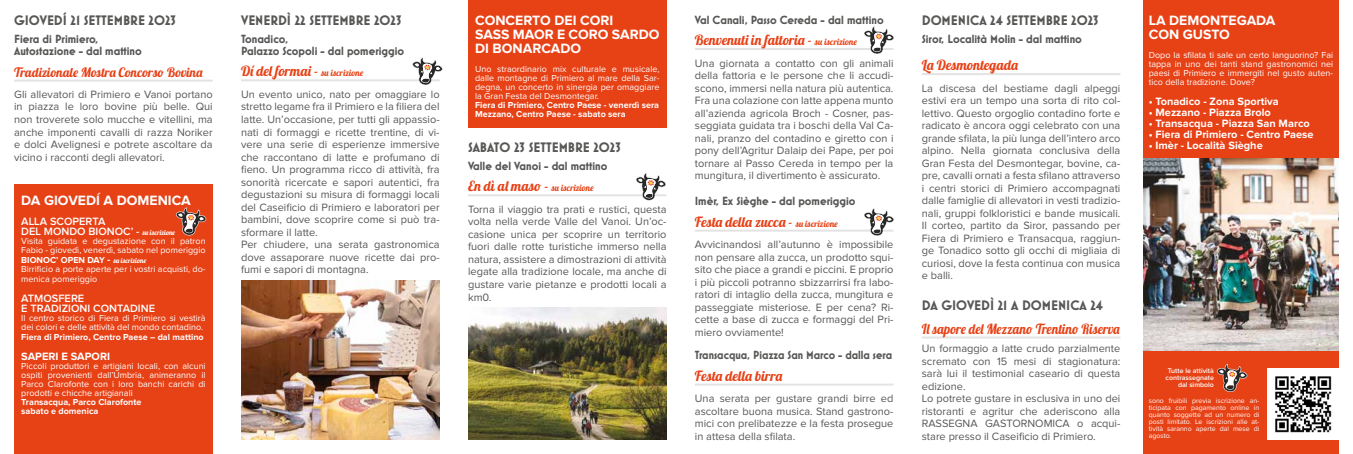
<style>
.page{position:relative;width:1353px;height:454px;background:#fff}
.page>*{position:absolute;margin:0;border:0;box-sizing:border-box;transform-origin:0 0}
.t1{font:14px "Lobster 1.4";color:#e74116}
.t2{font:700 14px "Mostra Nuova";color:#575756}
.t3{font:700 14px/14px "Proxima Nova";color:#fff}
.t4{font:14px "Lobster 1.4";color:#e74116;scale:.94 1}
.t5{font:13px "Lobster 1.4";color:#e74116}
.t6{font:700 12px/12px "Mostra Nuova";color:#575756}
.t7{font:11px/12.5px "Proxima Nova";color:#575756;text-align:justify}
.t8{font:700 11px "Proxima Nova";color:#fff}
.t9{font:600 11px/10px "Proxima Nova";color:#fff}
.t10{font:9px/9px "Proxima Nova";color:#fff}
.t11{font:700 9px/9px "Proxima Nova";color:#fff}
.t12{font:9px "Lobster 1.4";color:#e74116}
.t13{font:7px/7px "Proxima Nova";color:#fff;text-align:justify}
.t14{font:600 7px/7px "Proxima Nova";color:#fff;text-align:right}
.s1{font-family:"Lobster 1.4";font-weight:400;font-size:7px}
.s2{font-weight:700}
.s3{font-weight:600;font-size:11px}
.s4{font-family:"Lobster 1.4";font-size:7px}
.s5{font-size:9px}
.s6{font-size:14px}
</style>
<div class="page">
<div style="left:1142px;top:350px;width:196px;height:104px;background:#e74116"></div>
<hr style="left:14px;top:80px;width:199px;height:2px;background:#e3e3e3">
<div style="left:14px;top:184px;width:199px;height:270px;background:#e74116"></div>
<hr style="left:241px;top:79px;width:198px;height:2px;background:#e3e3e3">
<img style="left:241px;top:281px;width:198px;height:158px">
<div style="left:468px;top:0;width:198px;height:128px;background:#e74116"></div>
<hr style="left:468px;top:194px;width:198px;height:2px;background:#e3e3e3">
<img style="left:468px;top:307px;width:198px;height:132px">
<hr style="left:694px;top:48px;width:199px;height:2px;background:#e3e3e3">
<hr style="left:694px;top:229px;width:199px;height:2px;background:#e3e3e3">
<hr style="left:921px;top:73px;width:199px;height:2px;background:#e3e3e3">
<hr style="left:694px;top:383px;width:199px;height:2px;background:#e3e3e3">
<div style="left:1142px;top:0;width:196px;height:159px;background:#e74116"></div>
<img style="left:1267px;top:369px;width:71px;height:70px">
<hr style="left:921px;top:336px;width:199px;height:2px;background:#e3e3e3">
<img style="left:1142px;top:158px;width:196px;height:192px">
<svg style="left:176px;top:207px;width:30px;height:28px"></svg>
<svg style="left:412px;top:57px;width:31px;height:28px"></svg>
<svg style="left:636px;top:173px;width:30px;height:28px"></svg>
<svg style="left:864px;top:26px;width:30px;height:28px"></svg>
<svg style="left:863px;top:208px;width:31px;height:28px"></svg>
<svg style="left:1217px;top:364px;width:30px;height:28px"></svg>
<p class="t2" style="left:14px;top:12px;width:163px">GIOVEDÍ 21 SETTEMBRE 2023</p>
<p class="t6" style="left:14px;top:33px;width:129px">Fiera di Primiero,<br>Autostazione - dal mattino</p>
<p class="t5" style="left:14px;top:64px;width:190px">Tradizionale Mostra Concorso Bovina</p>
<p class="t7" style="left:14px;top:88px;width:200px">Gli allevatori di Primiero e Vanoi portano in piazza le loro bovine più belle. Qui non troverete solo mucche e vitellini, ma anche imponenti cavalli di razza Noriker e dolci Avelignesi e potrete ascoltare da vicino i racconti degli allevatori.</p>
<p class="t3" style="left:21px;top:193px;width:171px">DA GIOVEDÍ A DOMENICA</p>
<p class="t9" style="left:21px;top:217px;width:155px">ALLA SCOPERTA<br>DEL MONDO BIONOC’ - <span class="s1">su iscrizione</span></p>
<p class="t10" style="left:21px;top:236px;width:186px">Visita guidata e degustazione con il patron<br>Fabio - giovedì, venerdì, sabato nel pomeriggio</p>
<p class="t10" style="left:21px;top:255px;width:186px"><span class="s2">BIONOC’ OPEN DAY</span> <span class="s3">-</span> <span class="s4">su iscrizione<br></span>Birrificio a porte aperte per i vostri acquisti, do-</p>
<p class="t10" style="left:21px;top:274px;width:77px">menica pomeriggio</p>
<p class="t9" style="left:21px;top:294px;width:135px">ATMOSFERE<br>E TRADIZIONI CONTADINE</p>
<p class="t10" style="left:21px;top:313px;width:186px">Il centro storico di Fiera di Primiero si vestirà dei colori e delle attività del mondo contadino.</p>
<p class="t11" style="left:21px;top:333px;width:184px">Fiera di Primiero, Centro Paese – dal mattino</p>
<p class="t8" style="left:21px;top:350px;width:90px">SAPERI E SAPORI</p>
<p class="t10" style="left:21px;top:361px;width:186px;text-align:justify">Piccoli produttori e artigiani locali, con alcuni ospiti provenienti dall’Umbria, animeranno il Parco Clarofonte con i loro banchi carichi di prodotti e chicche artigianali</p>
<p class="t11" style="left:21px;top:398px;width:122px">Transacqua, Parco Clarofonte sabato e domenica</p>
<p class="t2" style="left:241px;top:12px;width:162px">VENERDÌ 22 SETTEMBRE 2023</p>
<p class="t6" style="left:241px;top:33px;width:165px">Tonadico,<br>Palazzo Scopoli - dal pomeriggio</p>
<p class="t1" style="left:241px;top:62px;width:124px">Dí del formai - <span class="s5">su iscrizione</span></p>
<p class="t7" style="left:241px;top:88px;width:200px;text-align:left">Un evento unico, nato per omaggiare lo stretto legame fra il Primiero e la filiera del latte. Un’occasione, per tutti gli appassio&shy;nati di formaggi e ricette trentine, di vi&shy;vere una serie di esperienze immersive che raccontano di latte e profumano di fieno. Un programma ricco di attività, fra sonorità ricercate e sapori autentici, fra degustazioni su misura di formaggi locali del Caseificio di Primiero e laboratori per bambini, dove scoprire come si può tra&shy;sformare il latte.<br>Per chiudere, una serata gastronomica dove assaporare nuove ricette dai pro&shy;fumi e sapori di montagna.</p>
<p class="t3" style="left:475px;top:14px;width:186px">CONCERTO DEI CORI<br>SASS MAOR E CORO SARDO<br>DI BONARCADO</p>
<p class="t10" style="left:475px;top:65px;width:186px;text-align:justify">Uno straordinario mix culturale e musicale, dalle montagne di Primiero al mare della Sar&shy;degna, un concerto in sinergia per omaggiare la Gran Festa del Desmontegar.</p>
<p class="t11" style="left:475px;top:101px;width:185px">Fiera di Primiero, Centro Paese - venerdì sera<br>Mezzano, Centro Paese - sabato sera</p>
<p class="t2" style="left:468px;top:139px;width:154px">SABATO 23 SETTEMBRE 2023</p>
<p class="t6" style="left:468px;top:160px;width:141px">Valle del Vanoi - dal mattino</p>
<p class="t12" style="left:468px;top:182px;width:127px"><span class="s6">En dì al maso -</span> su iscrizione</p>
<p class="t7" style="left:468px;top:203px;width:200px">Torna il viaggio tra prati e rustici, questa volta nella verde Valle del Vanoi. Un’oc&shy;casione unica per scoprire un territorio fuori dalle rotte turistiche immerso nella natura, assistere a dimostrazioni di attività legate alla tradizione locale, ma anche di gustare varie pietanze e prodotti locali a km0.</p>
<p class="t6" style="left:694px;top:14px;width:190px">Val Canali, Passo Cereda - dal mattino</p>
<p class="t1" style="left:694px;top:31px;width:164px">Benvenuti in fattoria - <span class="s5">su iscrizione</span></p>
<p class="t7" style="left:694px;top:57px;width:200px">Una giornata a contatto con gli animali della fattoria e le persone che li accudi&shy;scono, immersi nella natura più autentica.<br>Fra una colazione con latte appena munto all’azienda agricola Broch - Cosner, pas&shy;seggiata guidata tra i boschi della Val Ca&shy;nali, pranzo del contadino e giretto con i pony dell’Agritur Dalaip dei Pape, per poi tornare al Passo Cereda in tempo per la mungitura, il divertimento è assicurato.</p>
<p class="t6" style="left:694px;top:195px;width:162px">Imèr, Ex Sièghe - dal pomeriggio</p>
<p class="t1" style="left:694px;top:213px;width:144px">Festa della zucca - <span class="s5">su iscrizione</span></p>
<p class="t7" style="left:694px;top:238px;width:200px">Avvicinandosi all’autunno è impossibile non pensare alla zucca, un prodotto squi&shy;sito che piace a grandi e piccini. E proprio i più piccoli potranno sbizzarrirsi fra labo&shy;ratori di intaglio della zucca, mungitura e passeggiate misteriose. E per cena? Ri&shy;cette a base di zucca e formaggi del Pri&shy;miero ovviamente!</p>
<p class="t6" style="left:694px;top:349px;width:199px">Transacqua, Piazza San Marco - dalla sera</p>
<p class="t1" style="left:694px;top:366px;width:89px">Festa della birra</p>
<p class="t7" style="left:694px;top:392px;width:200px">Una serata per gustare grandi birre ed ascoltare buona musica. Stand gastrono&shy;mici con prelibatezze e la festa prosegue in attesa della sfilata.</p>
<p class="t2" style="left:921px;top:12px;width:178px">DOMENICA 24 SETTEMBRE 2023</p>
<p class="t6" style="left:921px;top:33px;width:162px">Siror, Località Molin - dal mattino</p>
<p class="t1" style="left:921px;top:56px;width:98px">La Desmontegada</p>
<p class="t7" style="left:921px;top:82px;width:200px">La discesa del bestiame dagli alpeggi estivi era un tempo una sorta di rito col&shy;lettivo. Questo orgoglio contadino forte e radicato è ancora oggi celebrato con una grande sfilata, la più lunga dell’intero arco alpino. Nella giornata conclusiva della Gran Festa del Desmontegar, bovine, ca&shy;pre, cavalli ornati a festa sfilano attraverso i centri storici di Primiero accompagnati dalle famiglie di allevatori in vesti tradizio&shy;nali, gruppi folkloristici e bande musicali.<br>Il corteo, partito da Siror, passando per Fiera di Primiero e Transacqua, raggiun&shy;ge Tonadico sotto gli occhi di migliaia di curiosi, dove la festa continua con musica e balli.</p>
<p class="t2" style="left:921px;top:297px;width:183px">DA GIOVEDÌ 21 A DOMENICA 24</p>
<p class="t4" style="left:921px;top:319px;width:212px">Il sapore del Mezzano Trentino Riserva</p>
<p class="t7" style="left:921px;top:342px;width:200px;text-align:left">Un formaggio a latte crudo parzialmente scremato con 15 mesi di stagionatura: sarà lui il testimonial caseario di questa edizione.<br>Lo potrete gustare in esclusiva in uno dei ristoranti e agritur che aderiscono alla RASSEGNA GASTORNOMICA o acqui&shy;stare presso il Caseificio di Primiero.</p>
<p class="t3" style="left:1148px;top:14px;width:128px">LA DEMONTEGADA<br>CON GUSTO</p>
<p class="t10" style="left:1148px;top:51px;width:186px;text-align:justify">Dopo la sfilata ti sale un certo languorino? Fai tappa in uno dei tanti stand gastronomici nei paesi di Primiero e immergiti nel gusto auten&shy;tico della tradizione. Dove?</p>
<p class="t8" style="left:1148px;top:95px;width:132px">• Tonadico - Zona Sportiva</p>
<p class="t8" style="left:1148px;top:106px;width:123px">• Mezzano - Piazza Brolo</p>
<p class="t8" style="left:1148px;top:117px;width:162px">• Transacqua - Piazza San Marco</p>
<p class="t8" style="left:1148px;top:128px;width:166px">• Fiera di Primiero - Centro Paese</p>
<p class="t8" style="left:1148px;top:139px;width:115px">• Imèr - Località Sièghe</p>
<p class="t14" style="left:1165px;top:367px;width:50px">Tutte le attività contrassegnate dal simbolo</p>
<p class="t13" style="left:1148px;top:396px;width:112px">sono fruibili previa iscrizione an&shy;ticipata con pagamento online in quanto soggette ad un numero di posti limitato. Le iscrizioni alle at&shy;tività saranno aperte dal mese di agosto.</p>
</div>
